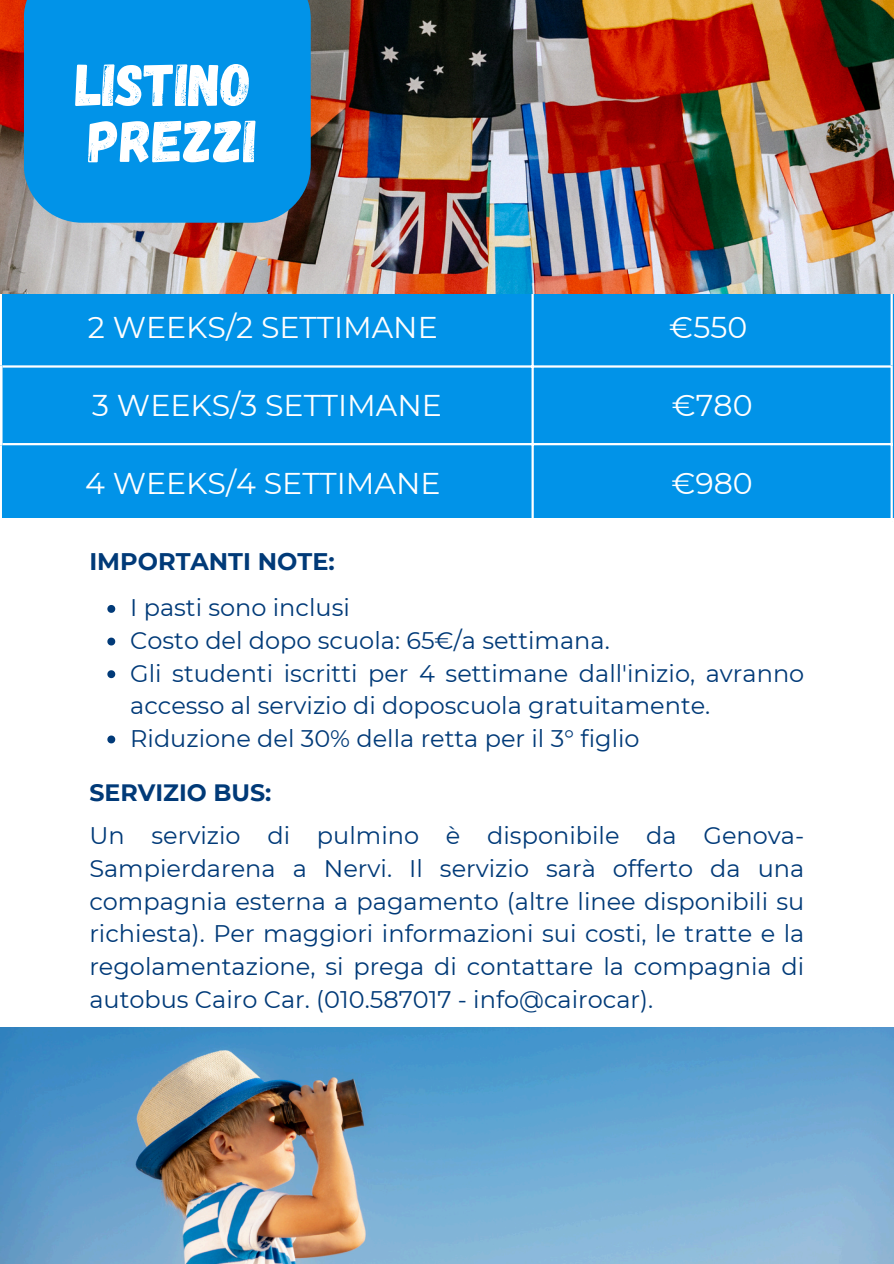
<style>
.page{position:relative;width:894px;height:1264px;background:#fff}
.page>*{position:absolute;margin:0;border:0;box-sizing:border-box;transform-origin:0 0}
.t1{font:59.4px/56.2px "Gagalin";color:#fff}
.t2{font:30px "Montserrat";color:#fff}
.t3{font:30px "Montserrat";color:#fefefe}
.t4{font:24px/32.7px "Montserrat";color:#013a78;text-align:justify}
.t5{font:700 24px "Montserrat";color:#013a78}
.t6{font:700 23.7px "Montserrat";color:#013a78}
</style>
<div class="page">
<div style="left:0;top:287px;width:893px;height:230px;background:#0193e8"></div>
<hr style="left:0;top:290px;width:2px;height:75px;background:#fff">
<hr style="left:0;top:445px;width:2px;height:75px;background:#fff">
<hr style="left:531px;top:290px;width:2px;height:230px;background:#fff">
<hr style="left:890px;top:367px;width:2px;height:153px;background:#fff">
<hr style="left:3px;top:365px;width:889px;height:2px;background:#fff">
<hr style="left:3px;top:443px;width:889px;height:2px;background:#fff">
<hr style="left:890px;top:290px;width:2px;height:75px;background:#fdfefe">
<hr style="left:0;top:365px;width:3px;height:80px;background:#fff">
<img style="left:0;top:0;width:893px;height:294px">
<img style="left:0;top:1027px;width:893px;height:236px">
<div style="left:24px;top:0;width:286px;height:223px;background:#0193e8"></div>
<svg style="left:107px;top:605px;width:8px;height:8px"></svg>
<svg style="left:107px;top:637px;width:8px;height:8px"></svg>
<svg style="left:107px;top:670px;width:8px;height:8px"></svg>
<svg style="left:107px;top:735px;width:8px;height:8px"></svg>
<p class="t1" style="left:76px;top:54px;width:182px">LISTINO<br>PREZZI</p>
<p class="t3" style="left:88px;top:309px;width:351px">2 WEEKS/2 SETTIMANE</p>
<p class="t2" style="left:669px;top:309px;width:79px">€550</p>
<h1 class="t2" style="left:92px;top:387px;width:351px">3 WEEKS/3 SETTIMANE</h1>
<p class="t2" style="left:671px;top:387px;width:82px">€780</p>
<p class="t2" style="left:85px;top:464px;width:357px">4 WEEKS/4 SETTIMANE</p>
<p class="t2" style="left:671px;top:464px;width:83px">€980</p>
<h2 class="t5" style="left:89px;top:547px;width:247px">IMPORTANTI NOTE:</h2>
<p class="t4" style="left:130px;top:591px;width:221px">I pasti sono inclusi</p>
<p class="t4" style="left:130px;top:624px;width:481px">Costo del dopo scuola: 65€/a settimana.</p>
<p class="t4" style="left:130px;top:656px;width:675px">Gli studenti iscritti per 4 settimane dall'inizio, avranno accesso al servizio di doposcuola gratuitamente.</p>
<p class="t4" style="left:130px;top:721px;width:511px">Riduzione del 30% della retta per il 3° figlio</p>
<p class="t6" style="left:89px;top:777px;width:184px">SERVIZIO BUS:</p>
<p class="t4" style="left:89px;top:819px;width:716px">Un servizio di pulmino è disponibile da Genova-Sampierdarena a Nervi. Il servizio sarà offerto da una compagnia esterna a pagamento (altre linee disponibili su richiesta). Per maggiori informazioni sui costi, le tratte e la regolamentazione, si prega di contattare la compagnia di autobus Cairo Car. (010.587017 - info@cairocar).</p>
</div>
